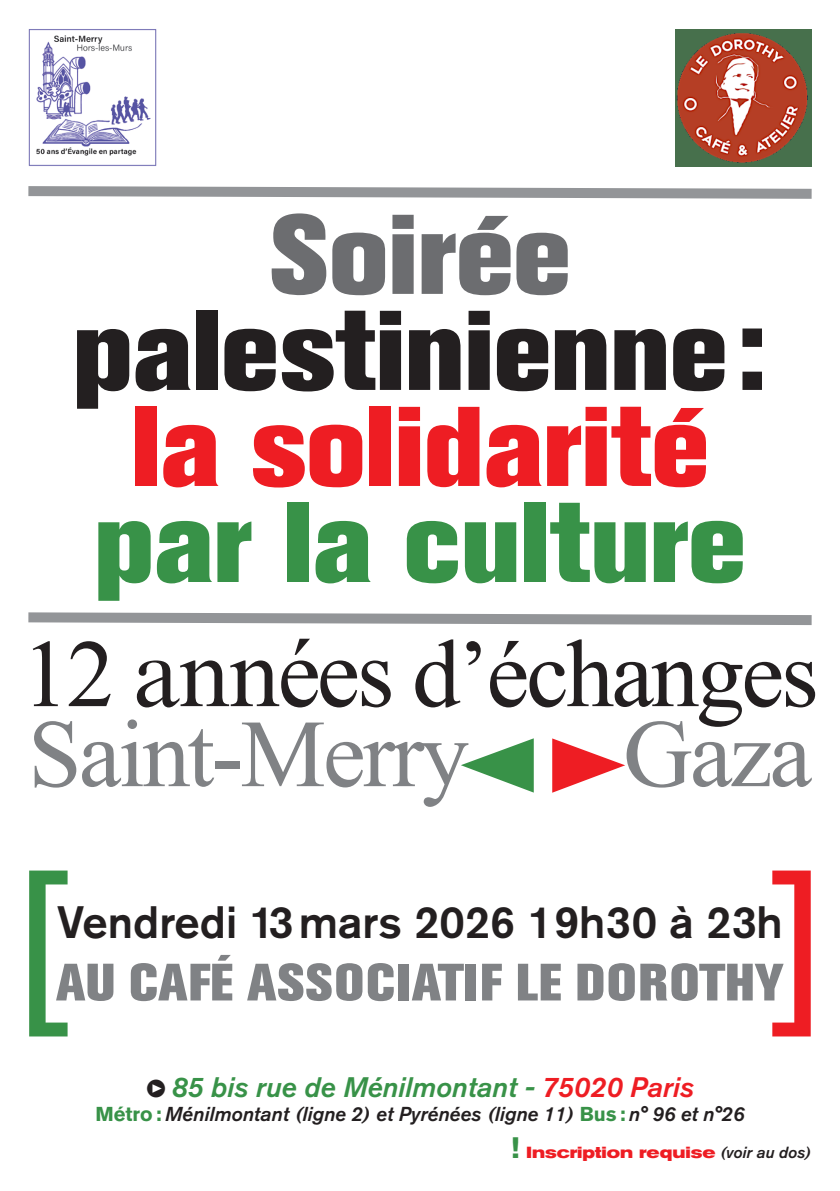
<style>
.page{position:relative;width:840px;height:1191px;background:#fff}
.page>*{position:absolute;margin:0;border:0;box-sizing:border-box;transform-origin:0 0}
.t1{font:500 condensed 160px "Futura";color:#389248}
.t2{font:500 condensed 160px "Futura";color:#ee1d23}
.t3{font:800 112px/96px "Akzidenz Grotesk BE";letter-spacing:.01em;color:#231f20;text-align:center}
.t4{font:96px/80px "Times New Roman";letter-spacing:-.03em;color:#231f20}
.t5{font:96px "Times New Roman";color:#808285}
.t6{font:700 92px "Cg Bernhardt";color:#389248}
.t7{font:800 52px "Akzidenz Grotesk BE";letter-spacing:.02em;color:#808285}
.t8{font:500 45px "Akzidenz Grotesk BE";color:#231f20}
.t9{font:800 29.4px "Akzidenz Grotesk BE";color:#389248}
.t10{font:italic 500 28px "Akzidenz Grotesk BE";color:#389248}
.t11{font:italic 500 20px "Akzidenz Grotesk BE";color:#231f20}
.t12{font:700 expanded 16px "Akzidenz Grotesk BE";color:#ee1d23}
.s1{color:#6c6d70}
.s2{color:#ee1d23}
.s3{color:#389248}
.s4{font-family:"Times New Roman MT Std"}
.s5{color:#808285}
.s6{font-family:"Meta OT";font-style:normal;font-size:24px;color:#231f20}
.s7{font-weight:700;font-style:normal;color:#389248}
.s8{font-weight:500;font-style:italic;font-stretch:normal;color:#231f20}
</style>
<div class="page">
<img style="left:675px;top:29px;width:136px;height:138px">
<img style="left:28px;top:29px;width:129px;height:137px">
<svg style="left:28px;top:186px;width:784px;height:13px"></svg>
<svg style="left:28px;top:612px;width:784px;height:13px"></svg>
<p class="t3" style="left:74px;top:208px;width:693px"><span class="s1">Soirée </span>palestinienne: <span class="s2">la solidarité </span><span class="s3">par la culture</span></p>
<p class="t4" style="left:21px;top:632px;width:798px">12 <span class="s4">années</span> d’échanges<br><span class="s5">Saint-Merry</span></p>
<p class="t5" style="left:623px;top:689px;width:190px">Gaza</p>
<p class="t6" style="left:458px;top:703px;width:169px">&lt;<span class="s2">&gt;</span></p>
<p class="t1" style="left:17px;top:841px;width:58px">[</p>
<p class="t2" style="left:765px;top:841px;width:58px">]</p>
<p class="t8" style="left:57px;top:895px;width:727px">Vendredi 13 mars 2026 19h30 à 23h</p>
<p class="t7" style="left:56px;top:952px;width:728px">AU CAFÉ ASSOCIATIF LE DOROTHY</p>
<p class="t10" style="left:146px;top:1070px;width:548px"><span class="s6">•</span> 85 bis rue de Ménilmontant - <span class="s2">75020 Paris</span></p>
<p class="t11" style="left:95px;top:1102px;width:650px"><span class="s7">Métro :</span> Ménilmontant (ligne 2) et Pyrénées (ligne 11) <span class="s7">Bus :</span> n° 96 et n°26</p>
<p class="t9" style="left:510px;top:1130px;width:10px">!</p>
<p class="t12" style="left:526px;top:1143px;width:287px">Inscription requise <span class="s8">(voir au dos)</span></p>
</div>
